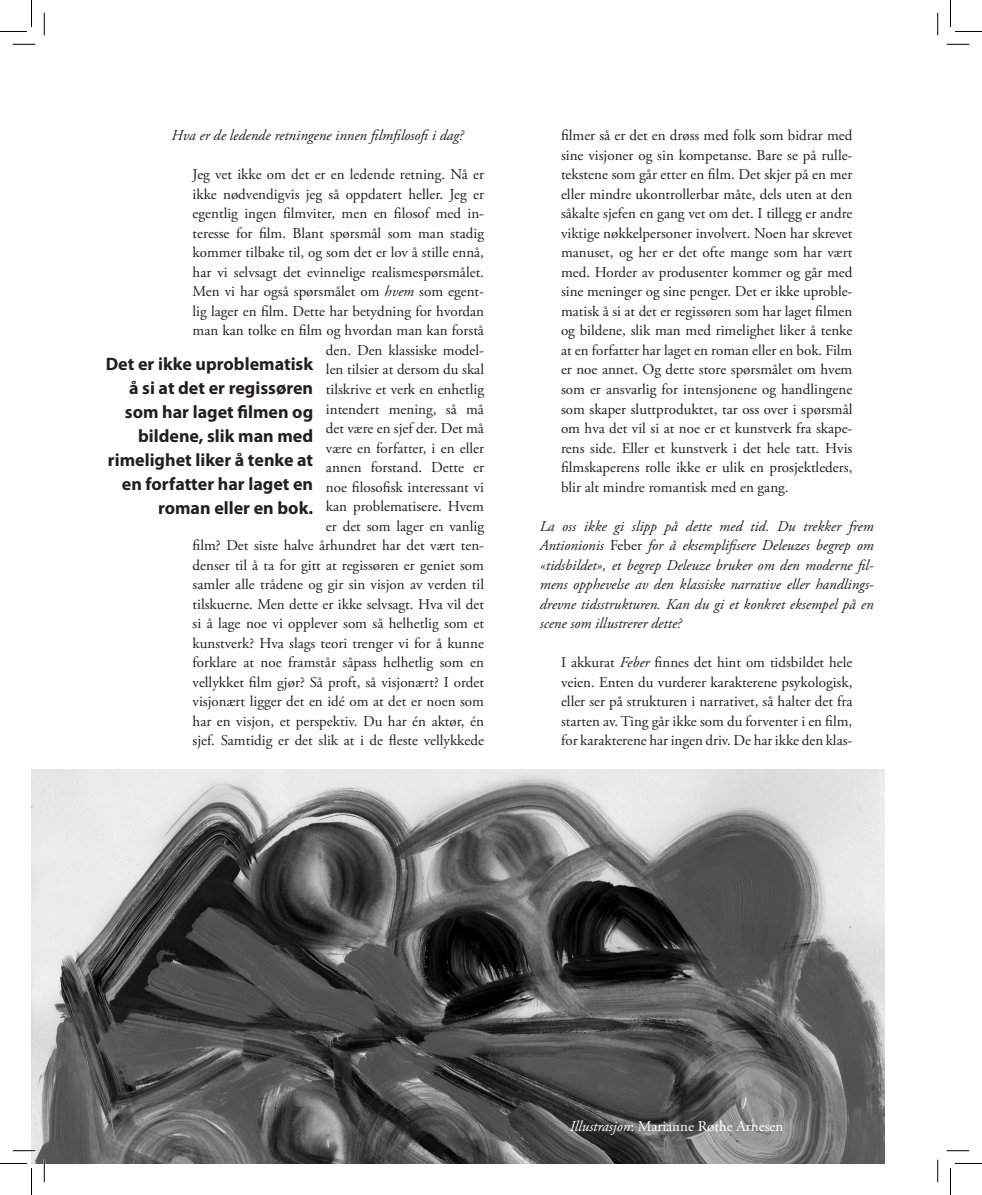
<style>
.page{position:relative;width:982px;height:1195px;background:#fff}
.page>*{position:absolute;margin:0;border:0;box-sizing:border-box;transform-origin:0 0}
.Sitater{font:700 18px/24px "Myriad Pro";color:#231f20;text-align:right}
.IntervjuSitat{font:15px/19.5px "Adobe Garamond Pro";color:#231f20;text-align:justify}
.Spørsmål__italic{font:italic 15px/19.5px "Adobe Garamond Pro";color:#231f20;text-align:justify}
.Forfatterkreditering{font:15px "Adobe Garamond Pro";color:#fff}
.s1{font-style:italic}
.s2{font-style:normal}
</style>
<div class="page">
<img style="left:32px;top:769px;width:852px;height:394px">
<hr style="left:13px;top:1149px;width:22px;height:2px;background:#fff">
<hr style="left:43px;top:1159px;width:2px;height:22px;background:#fff">
<svg style="left:13px;top:44px;width:22px;height:1px"></svg>
<svg style="left:946px;top:44px;width:23px;height:1px"></svg>
<svg style="left:13px;top:1150px;width:22px;height:1px"></svg>
<svg style="left:946px;top:1150px;width:23px;height:1px"></svg>
<svg style="left:44px;top:13px;width:1px;height:22px"></svg>
<svg style="left:44px;top:1159px;width:1px;height:22px"></svg>
<svg style="left:937px;top:13px;width:1px;height:22px"></svg>
<svg style="left:937px;top:1159px;width:1px;height:22px"></svg>
<svg style="left:0;top:0;width:32px;height:32px"></svg>
<svg style="left:0;top:1162px;width:32px;height:32px"></svg>
<svg style="left:950px;top:0;width:31px;height:32px"></svg>
<svg style="left:950px;top:1163px;width:31px;height:31px"></svg>
<p class="Spørsmål__italic" style="left:171px;top:126px;width:294px">Hva er de ledende retningene innen filmfilosofi i dag?</p>
<p class="IntervjuSitat" style="left:193px;top:165px;width:293px;text-align:right">Jeg vet ikke om det er en ledende retning. Nå er ikke nødvendigvis jeg så oppdatert heller. Jeg er egentlig ingen filmviter, men en filosof med in&shy;teresse for film. Blant spørsmål som man stadig kommer tilbake til, og som det er lov å stille ennå, har vi selvsagt det evinnelige realismespørsmålet.<br>Men vi har også spørsmålet om <span class="s1">hvem</span> som egent&shy;lig lager en film. Dette har betydning for hvordan man kan tolke en film og hvordan man kan forstå den. Den klassiske model-<br>len tilsier at dersom du skal<br>tilskrive et verk en enhetlig<br>intendert mening, så må<br>det være en sjef der. Det må<br>være en forfatter, i en eller<br>annen forstand. Dette er<br>noe filosofisk interessant vi<br>kan problematisere. Hvem<br>er det som lager en vanlig<br>film? Det siste halve århundret har det vært ten&shy;denser til å ta for gitt at regissøren er geniet som samler alle trådene og gir sin visjon av verden til tilskuerne. Men dette er ikke selvsagt. Hva vil det si å lage noe vi opplever som så helhetlig som et kunstverk? Hva slags teori trenger vi for å kunne forklare at noe framstår såpass helhetlig som en vellykket film gjør? Så proft, så visjonært? I ordet visjonært ligger det en idé om at det er noen som har en visjon, et perspektiv. Du har én aktør, én sjef. Samtidig er det slik at i de fleste vellykkede</p>
<p class="Sitater" style="left:106px;top:351px;width:209px">Det er ikke uproblematisk å si at det er regissøren som har laget filmen og bildene, slik man med</p>
<p class="Sitater" style="left:108px;top:447px;width:207px">rimelighet liker å tenke at en forfatter har laget en roman eller en bok.</p>
<p class="IntervjuSitat" style="left:561px;top:126px;width:293px">filmer så er det en drøss med folk som bidrar med sine visjoner og sin kompetanse. Bare se på rulle&shy;tekstene som går etter en film. Det skjer på en mer eller mindre ukontrollerbar måte, dels uten at den såkalte sjefen en gang vet om det. I tillegg er andre viktige nøkkelpersoner involvert. Noen har skrevet manuset, og her er det ofte mange som har vært med. Horder av produsenter kommer og går med sine meninger og sine penger. Det er ikke uproble&shy;matisk å si at det er regissøren som har laget filmen og bildene, slik man med rimelighet liker å tenke at en forfatter har laget en roman eller en bok. Film er noe annet. Og dette store spørsmålet om hvem som er ansvarlig for intensjonene og handlingene som skaper sluttproduktet, tar oss over i spørsmål om hva det vil si at noe er et kunstverk fra skape&shy;rens side. Eller et kunstverk i det hele tatt. Hvis filmskaperens rolle ikke er ulik en prosjektleders, blir alt mindre romantisk med en gang.</p>
<p class="Spørsmål__italic" style="left:539px;top:516px;width:335px">La oss ikke gi slipp på dette med tid. Du trekker frem Antionionis <span class="s2">Feber</span> for å eksemplifisere Deleuzes begrep om «tidsbildet», et begrep Deleuze bruker om den moderne fil&shy;mens opphevelse av den klassiske narrative eller handlings&shy;drevne tidsstrukturen. Kan du gi et konkret eksempel på en scene som illustrerer dette?</p>
<p class="IntervjuSitat" style="left:561px;top:653px;width:293px">I akkurat <span class="s1">Feber</span> finnes det hint om tidsbildet hele veien. Enten du vurderer karakterene psykologisk, eller ser på strukturen i narrativet, så halter det fra starten av. Ting går ikke som du forventer i en film, for karakterene har ingen driv. De har ikke den klas-</p>
<p class="Forfatterkreditering" style="left:569px;top:1117px;width:215px"><span class="s1">Illustrasjon</span>: Marianne Røthe Arnesen</p>
</div>
